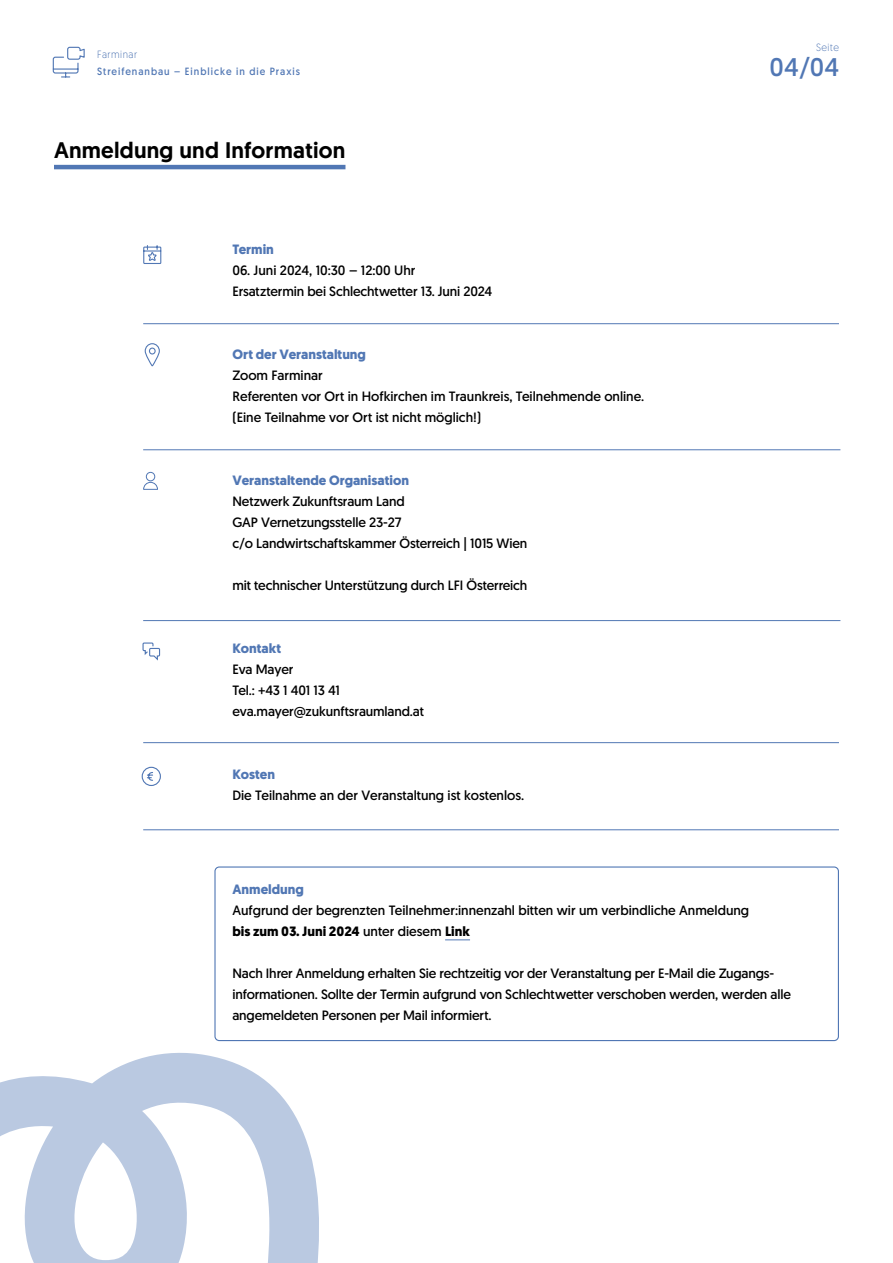
<style>
.page{position:relative;width:893px;height:1263px;background:#fff}
.page>*{position:absolute;margin:0;border:0;box-sizing:border-box;transform-origin:0 0}
.Zitat{font:25.5px "Geomanist";color:#5177b4}
.t1{font:500 22.5px "Geomanist";letter-spacing:.01em;color:#000}
.Programm_Aufzählung{font:13.5px/21px "Geomanist";letter-spacing:-.01em;color:#000}
.Fliesstext{font:13.5px/21px "Geomanist";color:#000}
.Fliesstext-2{font:700 13.5px "Geomanist";color:#5177b4}
.t2{font:10.5px "Geomanist";letter-spacing:.1em;color:#5177b4;scale:.95 1}
.t3{font:300 10.5px "Geomanist";letter-spacing:.05em;color:#5177b4;scale:.95 1}
.s1{font-weight:700}
</style>
<div class="page">
<svg style="left:0;top:1052px;width:319px;height:211px;fill:#bac9e1"></svg>
<svg style="left:143px;top:245px;width:19px;height:19px"></svg>
<hr style="left:143px;top:323px;width:696px;height:1px;background:#5177b4">
<hr style="left:143px;top:449px;width:697px;height:1px;background:#5177b4">
<hr style="left:143px;top:620px;width:697px;height:1px;background:#5177b4">
<hr style="left:143px;top:829px;width:696px;height:1px;background:#5177b4">
<hr style="left:143px;top:742px;width:696px;height:1px;background:#5177b4">
<svg style="left:144px;top:343px;width:16px;height:24px"></svg>
<div style="left:214px;top:866px;width:625px;height:175px;border:1px solid #5177b4;border-radius:4px"></div>
<svg style="left:445px;top:939px;width:25px;height:1px"></svg>
<svg style="left:142px;top:642px;width:19px;height:19px"></svg>
<svg style="left:141px;top:766px;width:20px;height:20px"></svg>
<hr style="left:54px;top:165px;width:291px;height:4px;background:#5177b4">
<svg style="left:143px;top:471px;width:15px;height:19px"></svg>
<svg style="left:52px;top:46px;width:33px;height:32px"></svg>
<p class="t3" style="left:97px;top:47px;width:44px">Farminar</p>
<p class="t2" style="left:97px;top:64px;width:215px">Streifenanbau – Einblicke in die Praxis</p>
<p class="t1" style="left:54px;top:135px;width:293px">Anmeldung und Information</p>
<p class="Fliesstext-2" style="left:232px;top:240px;width:43px">Termin</p>
<p class="Fliesstext" style="left:232px;top:259px;width:185px">06. Juni 2024, 10:30 – 12:00 Uhr</p>
<p class="Fliesstext" style="left:232px;top:280px;width:261px">Ersatztermin bei Schlechtwetter 13. Juni 2024</p>
<p class="Fliesstext-2" style="left:232px;top:345px;width:135px">Ort der Veranstaltung</p>
<p class="Fliesstext" style="left:232px;top:364px;width:92px">Zoom Farminar</p>
<p class="Fliesstext" style="left:232px;top:385px;width:413px">Referenten vor Ort in Hofkirchen im Traunkreis, Teilnehmende online.</p>
<p class="Fliesstext" style="left:232px;top:406px;width:250px">(Eine Teilnahme vor Ort ist nicht möglich!)</p>
<p class="Fliesstext-2" style="left:232px;top:471px;width:178px">Veranstaltende Organisation</p>
<p class="Programm_Aufzählung" style="left:232px;top:490px;width:174px">Netzwerk Zukunftsraum Land</p>
<p class="Programm_Aufzählung" style="left:232px;top:511px;width:170px">GAP Vernetzungsstelle 23-27</p>
<p class="Programm_Aufzählung" style="left:232px;top:532px;width:296px">c/o Landwirtschaftskammer Österreich | 1015 Wien</p>
<p class="Programm_Aufzählung" style="left:232px;top:574px;width:296px">mit technischer Unterstützung durch LFI Österreich</p>
<p class="Fliesstext-2" style="left:232px;top:639px;width:50px">Kontakt</p>
<p class="Programm_Aufzählung" style="left:232px;top:658px;width:62px">Eva Mayer</p>
<p class="Programm_Aufzählung" style="left:232px;top:679px;width:109px">Tel.: +43 1 401 13 41</p>
<p class="Programm_Aufzählung" style="left:232px;top:700px;width:193px">eva.mayer@zukunftsraumland.at</p>
<p class="Fliesstext-2" style="left:232px;top:765px;width:44px">Kosten</p>
<p class="Programm_Aufzählung" style="left:232px;top:784px;width:293px">Die Teilnahme an der Veranstaltung ist kostenlos.</p>
<p class="t3" style="left:816px;top:41px;width:26px">Seite</p>
<p class="Zitat" style="left:769px;top:51px;width:71px">04/04</p>
<p class="Fliesstext-2" style="left:232px;top:880px;width:73px">Anmeldung</p>
<p class="Fliesstext" style="left:232px;top:900px;width:518px">Aufgrund der begrenzten Teilnehmer:innenzahl bitten wir um verbindliche Anmeldung <span class="s1">bis zum 03. Juni 2024</span> unter diesem <span class="s1">Link</span></p>
<p class="Programm_Aufzählung" style="left:232px;top:963px;width:560px">Nach Ihrer Anmeldung erhalten Sie rechtzeitig vor der Veranstaltung per E-Mail die Zugangs&shy;informationen. Sollte der Termin aufgrund von Schlechtwetter verschoben werden, werden alle angemeldeten Personen per Mail informiert.</p>
</div>
